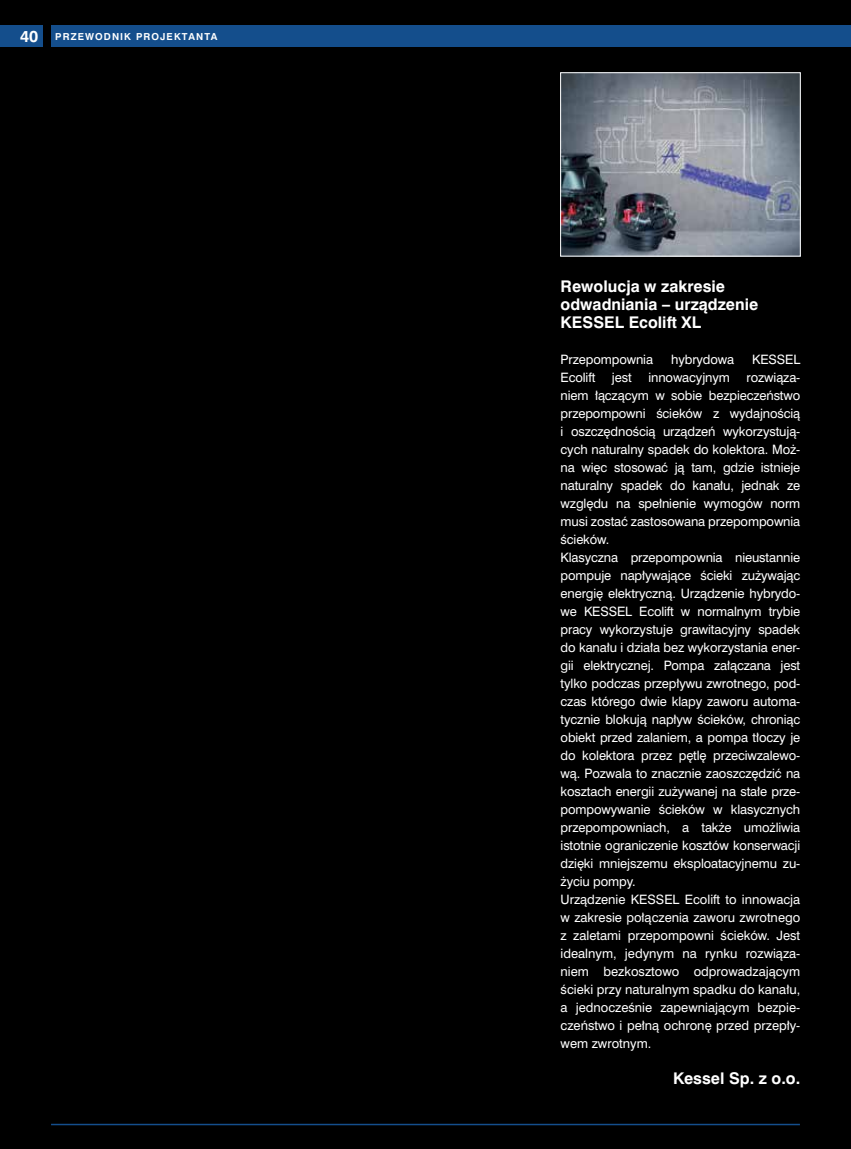
<style>
.page{position:relative;width:851px;height:1149px;background:#fff}
.page>*{position:absolute;margin:0;border:0;box-sizing:border-box;transform-origin:0 0}
.t1{font:700 15px/18px "Swis 721 PL";color:#fff}
.t2{font:12px/18px "Swis 721 PL";letter-spacing:-.01em;color:#fff}
.t3{font:700 9px "Swis 721 PL";letter-spacing:.12em;color:#fff}
.t4{font:9px "Swis 721 Lt PL";letter-spacing:.12em;color:#fff}
</style>
<div class="page">
<div style="left:0;top:0;width:850px;height:1148px;background:#000"></div>
<hr style="left:51px;top:1123px;width:748px;height:1px;background:#144e8c">
<div style="left:51px;top:26px;width:799px;height:21px;background:#144e8c"></div>
<div style="left:0;top:26px;width:43px;height:21px;background:#144e8c"></div>
<img style="left:562px;top:74px;width:236px;height:180px">
<div style="left:560px;top:72px;width:240px;height:184px;border:1px solid #fff"></div>
<p class="t1" style="left:20px;top:27px;width:20px">40</p>
<p class="t4" style="left:70px;top:30px;width:138px">ZEWODNIK PROJEKTANTA</p>
<p class="t3" style="left:55px;top:30px;width:164px">PRZEWODNIK PROJEKTANTA</p>
<p class="t1" style="left:560px;top:277px;width:199px">Rewolucja w zakresie odwadniania – urządzenie<br>KESSEL Ecolift XL</p>
<p class="t2" style="left:560px;top:350px;width:94px">Przepompownia</p>
<p class="t2" style="left:671px;top:350px;width:65px">hybrydowa</p>
<p class="t2" style="left:752px;top:350px;width:50px">KESSEL</p>
<p class="t2" style="left:560px;top:368px;width:36px">Ecolift</p>
<p class="t2" style="left:612px;top:368px;width:21px">jest</p>
<p class="t2" style="left:648px;top:368px;width:83px">innowacyjnym</p>
<p class="t2" style="left:560px;top:368px;width:241px;text-indent:186px">rozwiąza&shy;niem łączącym w sobie bezpieczeństwo przepompowni ścieków z wydajnością i oszczędnością urządzeń wykorzystują&shy;cych naturalny spadek do kolektora. Moż&shy;na więc stosować ją tam, gdzie istnieje naturalny spadek do kanału, jednak ze względu na spełnienie wymogów norm musi zostać zastosowana przepompownia ścieków.<br>Klasyczna przepompownia nieustannie pompuje napływające ścieki zużywając energię elektryczną. Urządzenie hybrydo&shy;we KESSEL Ecolift w normalnym trybie pracy wykorzystuje grawitacyjny spadek do kanału i działa bez wykorzystania ener&shy;gii elektrycznej. Pompa załączana jest tylko podczas przepływu zwrotnego, pod&shy;czas którego dwie klapy zaworu automa&shy;tycznie blokują napływ ścieków, chroniąc obiekt przed zalaniem, a pompa tłoczy je do kolektora przez pętlę przeciwzalewo&shy;wą. Pozwala to znacznie zaoszczędzić na kosztach energii zużywanej na stałe prze&shy;pompowywanie ścieków w klasycznych przepompowniach, a także umożliwia istotnie ograniczenie kosztów konserwacji dzięki mniejszemu eksploatacyjnemu zu&shy;życiu pompy.<br>Urządzenie KESSEL Ecolift to innowacja w zakresie połączenia zaworu zwrotnego z zaletami przepompowni ścieków. Jest idealnym, jedynym na rynku rozwiąza&shy;niem bezkosztowo odprowadzającym ścieki przy naturalnym spadku do kanału, a jednocześnie zapewniającym bezpie&shy;czeństwo i pełną ochronę przed przepły&shy;wem zwrotnym.</p>
<p class="t1" style="left:673px;top:1069px;width:129px">Kessel Sp. z o.o.</p>
</div>
